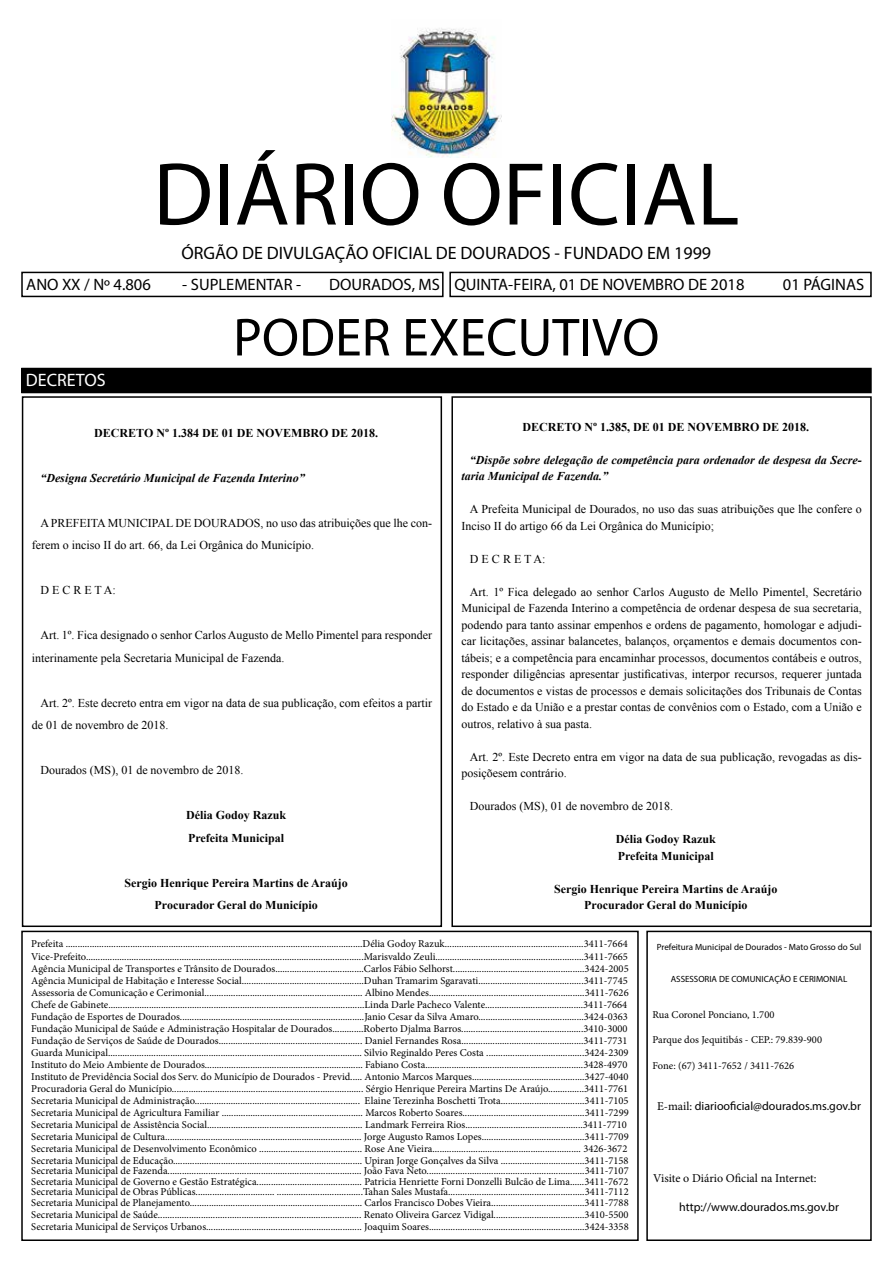
<style>
.page{position:relative;width:893px;height:1263px;background:#fff}
.page>*{position:absolute;margin:0;border:0;box-sizing:border-box;transform-origin:0 0}
.t1{font:90px "Myriad Pro";color:#000}
.t2{font:54px "Myriad Pro";color:#000}
.t3{font:18px "Myriad Pro";color:#000}
.t4{font:18px "Myriad Pro";color:#fff}
.t5{font:16.5px "Myriad Pro";color:#000}
.t6{font:12px/16.5px "Times New Roman";color:#000}
.t7{font:700 12px/22.5px "Times New Roman";color:#000}
.t8{font:italic 700 12px/16.5px "Times New Roman";color:#000}
.t9{font:12px "Myriad Pro";color:#000}
.t10{font:12px "Minion Pro";color:#000}
.t11{font:10.5px/12px "Minion Pro";color:#000}
.t12{font:9px "Myriad Pro";color:#000}
.s1{font-family:"Minion Pro"}
</style>
<div class="page">
<div style="left:21px;top:368px;width:850px;height:24px;background:#000"></div>
<div style="left:21px;top:368px;width:851px;height:25px;border:2px solid #000"></div>
<div style="left:646px;top:931px;width:226px;height:310px;border:2px solid #000"></div>
<div style="left:22px;top:396px;width:420px;height:531px;border:2px solid #000"></div>
<div style="left:21px;top:272px;width:423px;height:25px;border:2px solid #000"></div>
<div style="left:449px;top:272px;width:423px;height:25px;border:2px solid #000"></div>
<img style="left:392px;top:28px;width:110px;height:130px">
<div style="left:451px;top:396px;width:421px;height:531px;border:2px solid #000"></div>
<div style="left:21px;top:931px;width:618px;height:310px;border:2px solid #000"></div>
<h1 class="t1" style="left:153px;top:139px;width:588px">DIÁRIO OFICIAL</h1>
<h3 class="t3" style="left:181px;top:242px;width:531px">ÓRGÃO DE DIVULGAÇÃO OFICIAL DE DOURADOS - FUNDADO EM 1999</h3>
<h3 class="t5" style="left:26px;top:274px;width:126px">ANO XX / Nº 4.806</h3>
<h3 class="t5" style="left:182px;top:274px;width:120px">- SUPLEMENTAR -</h3>
<h3 class="t5" style="left:329px;top:274px;width:417px">DOURADOS, MS QUINTA-FEIRA, 01 DE NOVEMBRO DE 2018</h3>
<h3 class="t5" style="left:783px;top:274px;width:83px">01 PÁGINAS</h3>
<h3 class="t4" style="left:26px;top:369px;width:81px">DECRETOS</h3>
<h2 class="t2" style="left:233px;top:304px;width:428px">PODER EXECUTIVO</h2>
<p class="t7" style="left:522px;top:415px;width:288px">DECRETO Nº 1.385, DE 01 DE NOVEMBRO DE 2018.</p>
<p class="t8" style="left:461px;top:451px;width:402px;text-indent:9px">“Dispõe sobre delegação de competência para ordenador de despesa da Secre&shy;taria Municipal de Fazenda.”</p>
<p class="t6" style="left:461px;top:501px;width:402px;text-indent:9px">A Prefeita Municipal de Dourados, no uso das suas atribuições que lhe confere o<br>Inciso II do artigo 66 da Lei Orgânica do Município;</p>
<p class="t6" style="left:470px;top:550px;width:77px">D E C R E T A:</p>
<p class="t6" style="left:461px;top:583px;width:402px;text-align:justify;text-indent:9px">Art. 1º Fica delegado ao senhor Carlos Augusto de Mello Pimentel, Secretário Municipal de Fazenda Interino a competência de ordenar despesa de sua secretaria, podendo para tanto assinar empenhos e ordens de pagamento, homologar e adjudi&shy;car licitações, assinar balancetes, balanços, orçamentos e demais documentos con&shy;tábeis; e a competência para encaminhar processos, documentos contábeis e outros, responder diligências apresentar justificativas, interpor recursos, requerer juntada de documentos e vistas de processos e demais solicitações dos Tribunais de Contas do Estado e da União e a prestar contas de convênios com o Estado, com a União e outros, relativo à sua pasta.</p>
<p class="t6" style="left:461px;top:748px;width:402px;text-indent:9px">Art. 2º. Este Decreto entra em vigor na data de sua publicação, revogadas as dis&shy;posiçõesem contrário.</p>
<p class="t6" style="left:470px;top:798px;width:205px">Dourados (MS), 01 de novembro de 2018.</p>
<p class="t7" style="left:616px;top:831px;width:102px;line-height:16.5px">Délia Godoy Razuk<br>Prefeita Municipal</p>
<p class="t7" style="left:554px;top:880px;width:225px;line-height:16.5px;text-align:center">Sergio Henrique Pereira Martins de Araújo<br>Procurador Geral do Município</p>
<p class="t11" style="left:31px;top:938px;width:599px">Prefeita ............................................................................................................................Délia Godoy Razuk..........................................................3411-7664<br>Vice-Prefeito....................................................................................................................Marisvaldo Zeuli..............................................................3411-7665<br>Agência Municipal de Transportes e Trânsito de Dourados.....................................Carlos Fábio Selhorst.......................................................3424-2005<br>Agência Municipal de Habitação e Interesse Social...................................................Duhan Tramarim Sgaravati............................................3411-7745<br>Assessoria de Comunicação e Cerimonial.................................................................. Albino Mendes.................................................................3411-7626<br>Chefe de Gabinete...........................................................................................................Linda Darle Pacheco Valente.........................................3411-7664<br>Fundação de Esportes de Dourados.............................................................................Janio Cesar da Silva Amaro............................................3424-0363<br>Fundação Municipal de Saúde e Administração Hospitalar de Dourados.............Roberto Djalma Barros...................................................3410-3000<br>Fundação de Serviços de Saúde de Dourados............................................................ Daniel Fernandes Rosa...................................................3411-7731<br>Guarda Municipal.......................................................................................................... Silvio Reginaldo Peres Costa .........................................3424-2309<br>Instituto do Meio Ambiente de Dourados.................................................................. Fabiano Costa..................................................................3428-4970<br>Instituto de Previdência Social dos Serv. do Município de Dourados - Previd..... Antonio Marcos Marques...............................................3427-4040<br>Procuradoria Geral do Município................................................................................ Sérgio Henrique Pereira Martins De Araújo...............3411-7761<br>Secretaria Municipal de Administração..................................................................... Elaine Terezinha Boschetti Trota...................................3411-7105<br>Secretaria Municipal de Agricultura Familiar ........................................................... Marcos Roberto Soares...................................................3411-7299<br>Secretaria Municipal de Assistência Social................................................................. Landmark Ferreira Rios.................................................3411-7710<br>Secretaria Municipal de Cultura.................................................................................. Jorge Augusto Ramos Lopes...........................................3411-7709<br>Secretaria Municipal de Desenvolvimento Econômico ........................................... Rose Ane Vieira.............................................................. 3426-3672<br>Secretaria Municipal de Educação............................................................................... Upiran Jorge Gonçalves da Silva ...................................3411-7158</p>
<p class="t11" style="left:31px;top:1165px;width:599px;line-height:10.5px;text-align:justify">Secretaria Municipal de Fazenda................................................................................. João Fava Neto..................................................................3411-7107<br>Secretaria Municipal de Governo e Gestão Estratégica............................................ Patricia Henriette Forni Donzelli Bulcão de Lima......3411-7672<br>Secretaria Municipal de Obras Públicas................................. ....................................Tahan Sales Mustafa.........................................................3411-7112<br>Secretaria Municipal de Planejamento........................................................................ Carlos Francisco Dobes Vieira.......................................3411-7788</p>
<p class="t11" style="left:31px;top:1208px;width:599px;line-height:12.6px">Secretaria Municipal de Saúde..................................................................................... Renato Oliveira Garcez Vidigal......................................3410-5500<br>Secretaria Municipal de Serviços Urbanos................................................................. Joaquim Soares.................................................................3424-3358</p>
<p class="t7" style="left:94px;top:421px;width:285px">DECRETO Nº 1.384 DE 01 DE NOVEMBRO DE 2018.</p>
<p class="t8" style="left:40px;top:469px;width:266px">“Designa Secretário Municipal de Fazenda Interino”</p>
<p class="t6" style="left:32px;top:511px;width:402px;line-height:22.5px;text-indent:9px">A PREFEITA MUNICIPAL DE DOURADOS, no uso das atribuições que lhe con&shy;ferem o inciso II do art. 66, da Lei Orgânica do Município.</p>
<p class="t6" style="left:40px;top:582px;width:77px">D E C R E T A:</p>
<p class="t6" style="left:32px;top:624px;width:402px;line-height:22.5px;text-indent:9px">Art. 1º. Fica designado o senhor Carlos Augusto de Mello Pimentel para responder interinamente pela Secretaria Municipal de Fazenda.</p>
<p class="t6" style="left:32px;top:691px;width:402px;line-height:22.5px;text-indent:9px">Art. 2º. Este decreto entra em vigor na data de sua publicação, com efeitos a partir de 01 de novembro de 2018.</p>
<p class="t6" style="left:40px;top:762px;width:205px">Dourados (MS), 01 de novembro de 2018.</p>
<p class="t7" style="left:186px;top:804px;width:102px">Délia Godoy Razuk<br>Prefeita Municipal</p>
<p class="t7" style="left:124px;top:871px;width:225px;text-align:center">Sergio Henrique Pereira Martins de Araújo<br>Procurador Geral do Município</p>
<p class="t12" style="left:657px;top:941px;width:206px">Prefeitura Municipal de Dourados - Mato Grosso do Sul</p>
<p class="t12" style="left:671px;top:973px;width:178px">ASSESSORIA DE COMUNICAÇÃO E CERIMONIAL</p>
<p class="t11" style="left:653px;top:1009px;width:123px">Rua Coronel Ponciano, 1.700</p>
<p class="t11" style="left:653px;top:1034px;width:171px">Parque dos Jequitibás - CEP.: 79.839-900</p>
<p class="t11" style="left:653px;top:1059px;width:143px">Fone: (67) 3411-7652 / 3411-7626</p>
<p class="t9" style="left:657px;top:1098px;width:205px"><span class="s1">E-mail:</span> diariooficial@dourados.ms.gov.br</p>
<p class="t10" style="left:653px;top:1170px;width:165px">Visite o Diário Oficial na Internet:</p>
<p class="t9" style="left:679px;top:1199px;width:161px">http://www.dourados.ms.gov.br</p>
</div>
